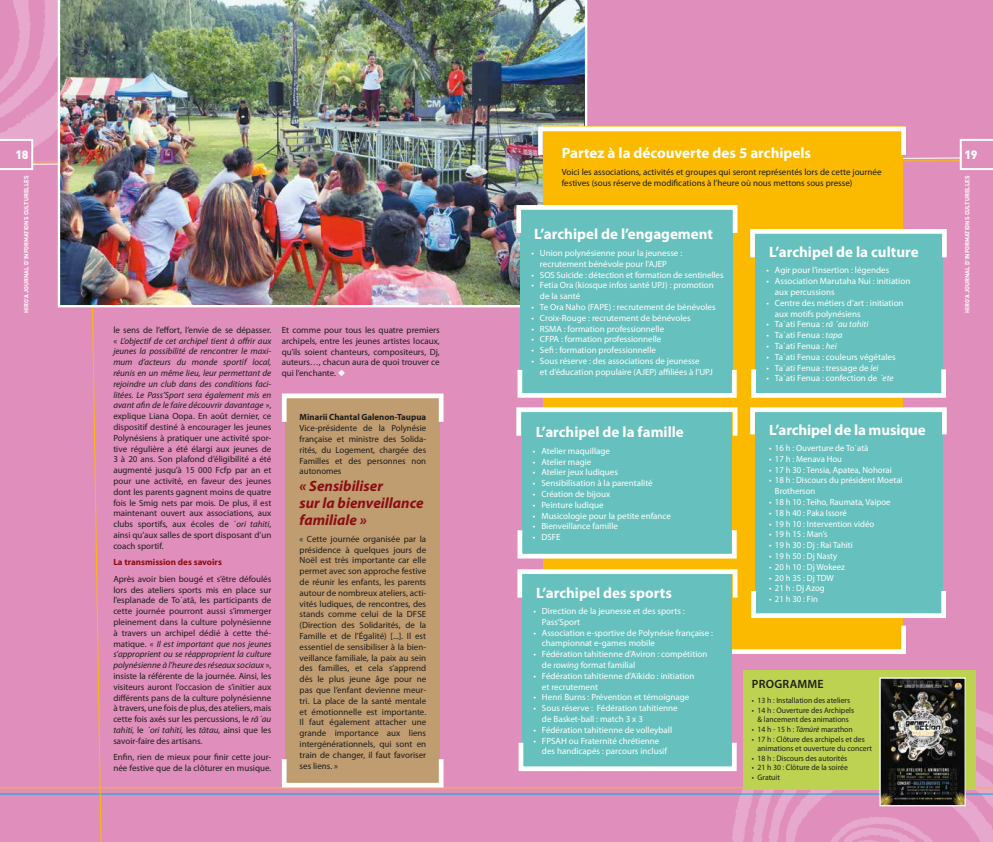
<style>
.page{position:relative;width:993px;height:842px;background:#fff}
.page>*{position:absolute;margin:0;border:0;box-sizing:border-box;transform-origin:0 0}
.t1{font:700 15px "Myriad Pro";color:#fff}
.t2{font:italic 700 15px/17px "Myriad Pro";color:#8a0e12}
.t3{font:600 12px "Myriad Pro";color:#1d1d1b}
.t4{font:900 12px "DIN";color:#fff}
.t5{font:9px/10.8px "Myriad Pro";color:#1d1d1b;text-align:justify}
.t6{font:9px/10.8px "Myriad Pro";color:#fff}
.t7{font:700 9px "Myriad Pro";color:#1d1d1b}
.t8{font:700 9px "Myriad Pro";color:#8a0e12}
.t9{font:8px/9.6px "Myriad Pro";color:#1d1d1b;text-align:center}
.t10{font:700 6px "DIN";color:#fff}
.s1{font-style:italic}
.s2{color:#fff}
</style>
<div class="page">
<img style="left:0;top:0;width:992px;height:842px">
<h1 class="t1" style="left:561px;top:143px;width:251px">Partez à la découverte des 5 archipels</h1>
<p class="t5" style="left:561px;top:166px;width:321px">Voici les associations, activités et groupes qui seront représentés lors de cette journée festives (sous réserve de modifications à l’heure où nous mettons sous presse)</p>
<h2 class="t4" style="left:15px;top:147px;width:14px">18</h2>
<h2 class="t4" style="left:964px;top:147px;width:14px">19</h2>
<p class="t10" style="left:22px;top:313px;width:138px;rotate:-90deg">HIRO’A JOURNAL D’IN FORMATIONSCULTURELLES</p>
<p class="t10" style="left:963px;top:313px;width:138px;rotate:-90deg">HIRO’A JOURNAL D’IN FORMATIONSCULTURELLES</p>
<h1 class="t1" style="left:534px;top:225px;width:180px">L’archipel de l’engagement</h1>
<p class="t6" style="left:540px;top:247px;width:144px;text-indent:-9px">• Union polynésienne pour la jeunesse : recrutement bénévole pour l'AJEP</p>
<p class="t6" style="left:531px;top:269px;width:193px">• SOS Suicide : détection et formation de sentinelles</p>
<p class="t6" style="left:540px;top:280px;width:175px;text-indent:-9px">• Fetia Ora (kiosque infos santé UPJ) : promotion de la santé</p>
<p class="t6" style="left:531px;top:301px;width:185px">• Te Ora Naho (FAPE) : recrutement de bénévoles</p>
<p class="t6" style="left:531px;top:312px;width:161px">• Croix-Rouge : recrutement de bénévoles</p>
<p class="t6" style="left:531px;top:323px;width:134px">• RSMA : formation professionnelle</p>
<p class="t6" style="left:531px;top:334px;width:131px">• CFPA : formation professionnelle</p>
<p class="t6" style="left:531px;top:345px;width:126px">• Sefi : formation professionnelle</p>
<p class="t6" style="left:540px;top:355px;width:174px;text-indent:-9px">• Sous réserve : des associations de jeunesse<br>et d’éducation populaire (AJEP) affiliées à l’UPJ</p>
<h1 class="t1" style="left:769px;top:242px;width:151px">L’archipel de la culture</h1>
<p class="t6" style="left:766px;top:265px;width:124px">• Agir pour l’insertion : légendes</p>
<p class="t6" style="left:774px;top:276px;width:137px;text-indent:-9px">• Association Marutaha Nui : initiation aux percussions</p>
<p class="t6" style="left:774px;top:297px;width:130px;text-indent:-9px">• Centre des métiers d’art : initiation aux motifs polynésiens</p>
<p class="t6" style="left:766px;top:319px;width:103px">• Ta΄ati Fenua : <span class="s1">rā ΄au tahiti</span></p>
<p class="t6" style="left:766px;top:330px;width:77px">• Ta΄ati Fenua : <span class="s1">tapa</span></p>
<p class="t6" style="left:766px;top:340px;width:72px">• Ta΄ati Fenua : <span class="s1">hei</span></p>
<p class="t6" style="left:766px;top:351px;width:131px">• Ta΄ati Fenua : couleurs végétales</p>
<p class="t6" style="left:766px;top:362px;width:114px">• Ta΄ati Fenua : tressage de <span class="s1">lei</span></p>
<p class="t6" style="left:766px;top:373px;width:129px">• Ta΄ati Fenua : confection de <span class="s1">΄ete</span></p>
<p class="t5" style="left:113px;top:324px;width:160px">le sens de l’effort, l’envie de se dépasser. « <span class="s1">L’objectif de cet archipel tient à offrir aux jeunes la possibilité de rencontrer le maxi&shy;mum d’acteurs du monde sportif local, réunis en un même lieu, leur permettant de rejoindre un club dans des conditions faci&shy;litées. Le Pass’Sport sera également mis en avant afin de le faire découvrir davantage</span> », explique Liana Oopa. En août dernier, ce dispositif destiné à encourager les jeunes Polynésiens à pratiquer une activité spor&shy;tive régulière a été élargi aux jeunes de 3 à 20 ans. Son plafond d’éligibilité a été augmenté jusqu’à 15 000 Fcfp par an et pour une activité, en faveur des jeunes dont les parents gagnent moins de quatre fois le Smig nets par mois. De plus, il est maintenant ouvert aux associations, aux clubs sportifs, aux écoles de ΄<span class="s1">ori tahiti</span>, ainsi qu’aux salles de sport disposant d’un coach sportif.</p>
<p class="t8" style="left:113px;top:556px;width:110px">La transmission des savoirs</p>
<p class="t5" style="left:113px;top:573px;width:159px">Après avoir bien bougé et s’être défoulés lors des ateliers sports mis en place sur l’esplanade de To΄atā, les participants de cette journée pourront aussi s’immerger pleinement dans la culture polynésienne à travers un archipel dédié à cette thé&shy;matique. « <span class="s1">Il est important que nos jeunes s’approprient ou se réapproprient la culture polynésienne à l’heure des réseaux sociaux</span> », insiste la référente de la journée. Ainsi, les visiteurs auront l’occasion de s’initier aux différents pans de la culture polynésienne à travers, une fois de plus, des ateliers, mais cette fois axés sur les percussions, le <span class="s1">rā΄au tahiti,</span> le <span class="s1">΄ori tahiti,</span> les <span class="s1">tātau,</span> ainsi que les savoir-faire des artisans.</p>
<p class="t5" style="left:113px;top:752px;width:159px">Enfin, rien de mieux pour finir cette jour&shy;née festive que de la clôturer en musique.</p>
<p class="t5" style="left:281px;top:324px;width:159px">Et comme pour tous les quatre premiers archipels, entre les jeunes artistes locaux, qu’ils soient chanteurs, compositeurs, Dj, auteurs…, chacun aura de quoi trouver ce qui l’enchante. <span class="s2">◆</span></p>
<p class="t7" style="left:299px;top:411px;width:128px">Minarii Chantal Galenon-Taupua</p>
<p class="t5" style="left:299px;top:423px;width:128px">Vice-présidente de la Polynésie française et ministre des Solida&shy;rités, du Logement, chargée des Familles et des personnes non autonomes</p>
<h1 class="t2" style="left:299px;top:477px;width:125px">« Sensibiliser<br>sur la bienveillance familiale »</h1>
<p class="t5" style="left:299px;top:533px;width:128px">« Cette journée organisée par la présidence à quelques jours de Noël est très importante car elle permet avec son approche festive de réunir les enfants, les parents autour de nombreux ateliers, acti&shy;vités ludiques, de rencontres, des stands comme celui de la DFSE (Direction des Solidarités, de la Famille et de l’Égalité) [...]. Il est essentiel de sensibiliser à la bien&shy;veillance familiale, la paix au sein des familles, et cela s’apprend dès le plus jeune âge pour ne pas que l’enfant devienne meur&shy;tri. La place de la santé mentale et émotionnelle est importante.<br>Il faut également attacher une grande importance aux liens intergénérationnels, qui sont en train de changer, il faut favoriser ses liens. »</p>
<h1 class="t1" style="left:769px;top:420px;width:158px">L’archipel de la musique</h1>
<p class="t6" style="left:769px;top:442px;width:101px">• 16 h : Ouverture de To΄atā</p>
<p class="t6" style="left:769px;top:453px;width:74px">• 17 h : Menava Hou</p>
<p class="t6" style="left:769px;top:464px;width:124px">• 17 h 30 : Tensia, Apatea, Nohorai</p>
<p class="t6" style="left:774px;top:475px;width:129px;text-indent:-6px">• 18 h : Discours du président Moetai<br>Brotherson</p>
<p class="t6" style="left:769px;top:496px;width:123px">• 18 h 10 : Teiho, Raumata, Vaipoe</p>
<p class="t6" style="left:769px;top:507px;width:79px">• 18 h 40 : Paka Issoré</p>
<p class="t6" style="left:769px;top:518px;width:106px">• 19 h 10 : Intervention vidéo</p>
<p class="t6" style="left:769px;top:529px;width:60px">• 19 h 15 : Man’s</p>
<p class="t6" style="left:769px;top:540px;width:85px">• 19 h 30 : Dj : Rai Tahiti</p>
<p class="t6" style="left:769px;top:550px;width:69px">• 19 h 50 : Dj Nasty</p>
<p class="t6" style="left:769px;top:561px;width:77px">• 20 h 10 : Dj Wokeez</p>
<p class="t6" style="left:769px;top:572px;width:66px">• 20 h 35 : Dj TDW</p>
<p class="t6" style="left:769px;top:583px;width:57px">• 21 h : Dj Azog</p>
<p class="t6" style="left:769px;top:594px;width:50px">• 21 h 30 : Fin</p>
<h1 class="t1" style="left:535px;top:422px;width:150px">L’archipel de la famille</h1>
<p class="t6" style="left:532px;top:445px;width:79px">• Atelier maquillage</p>
<p class="t6" style="left:532px;top:456px;width:60px">• Atelier magie</p>
<p class="t6" style="left:532px;top:467px;width:87px">• Atelier jeux ludiques</p>
<p class="t6" style="left:532px;top:477px;width:121px">• Sensibilisation à la parentalité</p>
<p class="t6" style="left:532px;top:488px;width:79px">• Création de bijoux</p>
<p class="t6" style="left:532px;top:499px;width:72px">• Peinture ludique</p>
<p class="t6" style="left:532px;top:510px;width:140px">• Musicologie pour la petite enfance</p>
<p class="t6" style="left:532px;top:521px;width:87px">• Bienveillance famille</p>
<p class="t6" style="left:532px;top:531px;width:29px">• DSFE</p>
<h1 class="t1" style="left:536px;top:583px;width:137px">L’archipel des sports</h1>
<p class="t6" style="left:541px;top:605px;width:144px;text-indent:-9px">• Direction de la jeunesse et des sports :<br>Pass’Sport</p>
<p class="t6" style="left:541px;top:627px;width:173px;text-indent:-9px">• Association e-sportive de Polynésie française : championnat e-games mobile</p>
<p class="t6" style="left:541px;top:649px;width:167px;text-indent:-9px">• Fédération tahitienne d’Aviron : compétition de <span class="s1">rowing</span> format familial</p>
<p class="t6" style="left:541px;top:670px;width:154px;text-indent:-9px">• Fédération tahitienne d’Aïkido : initiation et recrutement</p>
<p class="t6" style="left:533px;top:692px;width:157px">• Henri Burns : Prévention et témoignage</p>
<p class="t6" style="left:541px;top:703px;width:137px;text-indent:-9px">• Sous réserve : Fédération tahitienne de Basket-ball : match 3 x 3</p>
<p class="t6" style="left:533px;top:724px;width:140px">• Fédération tahitienne de volleyball</p>
<p class="t6" style="left:541px;top:735px;width:126px;text-indent:-9px">• FPSAH ou Fraternité chrétienne des handicapés : parcours inclusif</p>
<h2 class="t3" style="left:751px;top:676px;width:40px">PROGRAMME</h2>
<p class="t9" style="left:751px;top:696px;width:100px">• 13 h : Installation des ateliers</p>
<p class="t9" style="left:751px;top:705px;width:104px">• 14 h : Ouverture des Archipels &amp; lancement des animations</p>
<p class="t9" style="left:751px;top:724px;width:102px">• 14 h - 15 h : <span class="s1">Tāmūrē</span> marathon</p>
<p class="t9" style="left:757px;top:734px;width:116px;text-align:left;text-indent:-6px">• 17 h : Clôture des archipels et des animations et ouverture du concert</p>
<p class="t9" style="left:751px;top:753px;width:97px">• 18 h : Discours des autorités</p>
<p class="t9" style="left:751px;top:763px;width:98px">• 21 h 30 : Clôture de la soirée</p>
<p class="t9" style="left:751px;top:772px;width:30px">• Gratuit</p>
</div>
